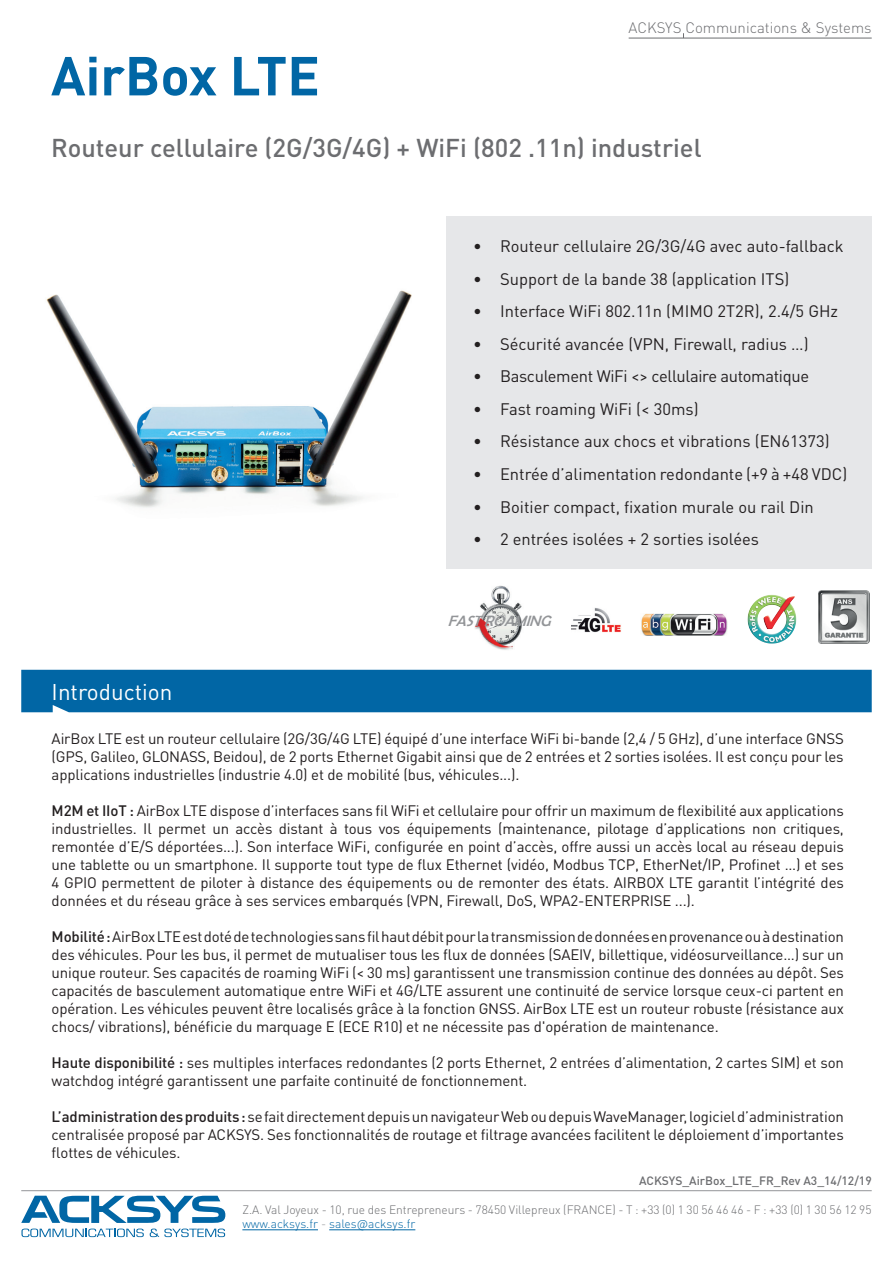
<style>
.page{position:relative;width:893px;height:1263px;background:#fff}
.page>*{position:absolute;margin:0;border:0;box-sizing:border-box;transform-origin:0 0}
.t1{font:700 54px "DIN Pro";color:#0166a5}
.t2{font:500 25.5px "DIN Pro";color:#6c6d70}
.t3{font:22.5px "DIN Pro";color:#fff}
.t4{font:16.5px "DIN Pro";color:#231f20}
.t5{font:16.5px "DIN Pro";letter-spacing:-.02em;color:#231f20}
.t6{font:15px/18px "DIN Pro";letter-spacing:-.01em;color:#231f20;text-align:justify}
.t7{font:300 15px "DIN Pro";color:#6c6d70}
.t8{font:italic 15px "Berlin Sans FB";color:#939598}
.t9{font:300 12px/14.4px "DIN Pro";color:#6c6d70}
.t10{font:500 12px "DIN Pro";color:#6c6d70}
.s1{font-weight:500}
.s2{color:#0166a5}
.s3{color:#939598}
</style>
<div class="page">
<hr style="left:629px;top:38px;width:243px;height:1px;background:#6c6d70">
<hr style="left:21px;top:1190px;width:851px;height:1px;background:#939598">
<hr style="left:242px;top:1229px;width:76px;height:1px;background:#0166a5">
<hr style="left:329px;top:1229px;width:86px;height:1px;background:#0166a5">
<svg style="left:21px;top:1196px;width:204px;height:41px"></svg>
<div style="left:21px;top:670px;width:851px;height:42px;background:#0166a5"></div>
<div style="left:446px;top:216px;width:426px;height:353px;background:#e6e7e9"></div>
<img style="left:819px;top:590px;width:50px;height:54px">
<img style="left:475px;top:585px;width:47px;height:65px">
<img style="left:756px;top:595px;width:15px;height:6px">
<img style="left:571px;top:608px;width:50px;height:25px">
<img style="left:641px;top:614px;width:86px;height:22px">
<img style="left:46px;top:290px;width:366px;height:218px">
<h1 class="t1" style="left:51px;top:39px;width:270px">AirBox LTE</h1>
<p class="t7" style="left:629px;top:17px;width:245px">ACKSYS Communications &amp; Systems</p>
<h2 class="t2" style="left:51px;top:130px;width:652px">Routeur cellulaire (2G/3G/4G) + WiFi (802 .11n) industriel</h2>
<p class="t4" style="left:473px;top:235px;width:372px">• Routeur cellulaire 2G/3G/4G avec auto-fallback</p>
<p class="t4" style="left:473px;top:267px;width:318px">• Support de la bande 38 (application ITS)</p>
<p class="t4" style="left:473px;top:300px;width:367px">• Interface WiFi 802.11n (MIMO 2T2R), 2.4/5 GHz</p>
<p class="t4" style="left:473px;top:333px;width:337px">• Sécurité avancée (VPN, Firewall, radius …)</p>
<p class="t5" style="left:473px;top:365px;width:338px">• Basculement WiFi &lt;&gt; cellulaire automatique</p>
<p class="t4" style="left:473px;top:398px;width:227px">• Fast roaming WiFi (&lt; 30ms)</p>
<p class="t4" style="left:473px;top:430px;width:358px">• Résistance aux chocs et vibrations (EN61373)</p>
<p class="t4" style="left:473px;top:463px;width:376px">• Entrée d’alimentation redondante (+9 à +48 VDC)</p>
<p class="t4" style="left:473px;top:495px;width:342px">• Boitier compact, fixation murale ou rail Din</p>
<p class="t4" style="left:473px;top:528px;width:288px">• 2 entrées isolées + 2 sorties isolées</p>
<h3 class="t3" style="left:52px;top:676px;width:122px">Introduction</h3>
<p class="t8" style="left:448px;top:612px;width:109px">FASTROAMING</p>
<p class="t6" style="left:52px;top:728px;width:794px">AirBox LTE est un routeur cellulaire (2G/3G/4G LTE) équipé d’une interface WiFi bi-bande (2,4 / 5 GHz), d’une interface GNSS (GPS, Galileo, GLONASS, Beidou), de 2 ports Ethernet Gigabit ainsi que de 2 entrées et 2 sorties isolées. Il est conçu pour les applications industrielles (industrie 4.0) et de mobilité (bus, véhicules...).</p>
<p class="t6" style="left:52px;top:800px;width:794px"><span class="s1">M2M et IIoT :</span> AirBox LTE dispose d’interfaces sans fil WiFi et cellulaire pour offrir un maximum de flexibilité aux applications industrielles. Il permet un accès distant à tous vos équipements (maintenance, pilotage d’applications non critiques, remontée d’E/S déportées...). Son interface WiFi, configurée en point d’accès, offre aussi un accès local au réseau depuis une tablette ou un smartphone. Il supporte tout type de flux Ethernet (vidéo, Modbus TCP, EtherNet/IP, Profinet …) et ses 4 GPIO permettent de piloter à distance des équipements ou de remonter des états. AIRBOX LTE garantit l’intégrité des données et du réseau grâce à ses services embarqués (VPN, Firewall, DoS, WPA2-ENTERPRISE ...).</p>
<p class="t6" style="left:52px;top:926px;width:794px"><span class="s1">Mobilité :</span> AirBox LTE est doté de technologies sans fil haut débit pour la transmission de données en provenance ou à destination des véhicules. Pour les bus, il permet de mutualiser tous les flux de données (SAEIV, billettique, vidéosurveillance…) sur un unique routeur. Ses capacités de roaming WiFi (&lt; 30 ms) garantissent une transmission continue des données au dépôt. Ses capacités de basculement automatique entre WiFi et 4G/LTE assurent une continuité de service lorsque ceux-ci partent en opération. Les véhicules peuvent être localisés grâce à la fonction GNSS. AirBox LTE est un routeur robuste (résistance aux chocs/ vibrations), bénéficie du marquage E (ECE R10) et ne nécessite pas d'opération de maintenance.</p>
<p class="t6" style="left:52px;top:1052px;width:794px"><span class="s1">Haute disponibilité :</span> ses multiples interfaces redondantes (2 ports Ethernet, 2 entrées d’alimentation, 2 cartes SIM) et son watchdog intégré garantissent une parfaite continuité de fonctionnement.</p>
<p class="t6" style="left:52px;top:1106px;width:794px"><span class="s1">L’administration des produits :</span> se fait directement depuis un navigateur Web ou depuis WaveManager, logiciel d’administration centralisée proposé par ACKSYS. Ses fonctionnalités de routage et filtrage avancées facilitent le déploiement d’importantes flottes de véhicules.</p>
<p class="t10" style="left:639px;top:1173px;width:234px">ACKSYS_AirBox_LTE_FR_Rev A3_14/12/19</p>
<p class="t9" style="left:242px;top:1202px;width:631px">Z.A. Val Joyeux - 10, rue des Entrepreneurs - 78450 Villepreux (FRANCE) - T : +33 (0) 1 30 56 46 46 - F : +33 (0) 1 30 56 12 95 <span class="s2">www.acksys.fr</span> <span class="s3">-</span> <span class="s2">sales@acksys.fr</span></p>
</div>
